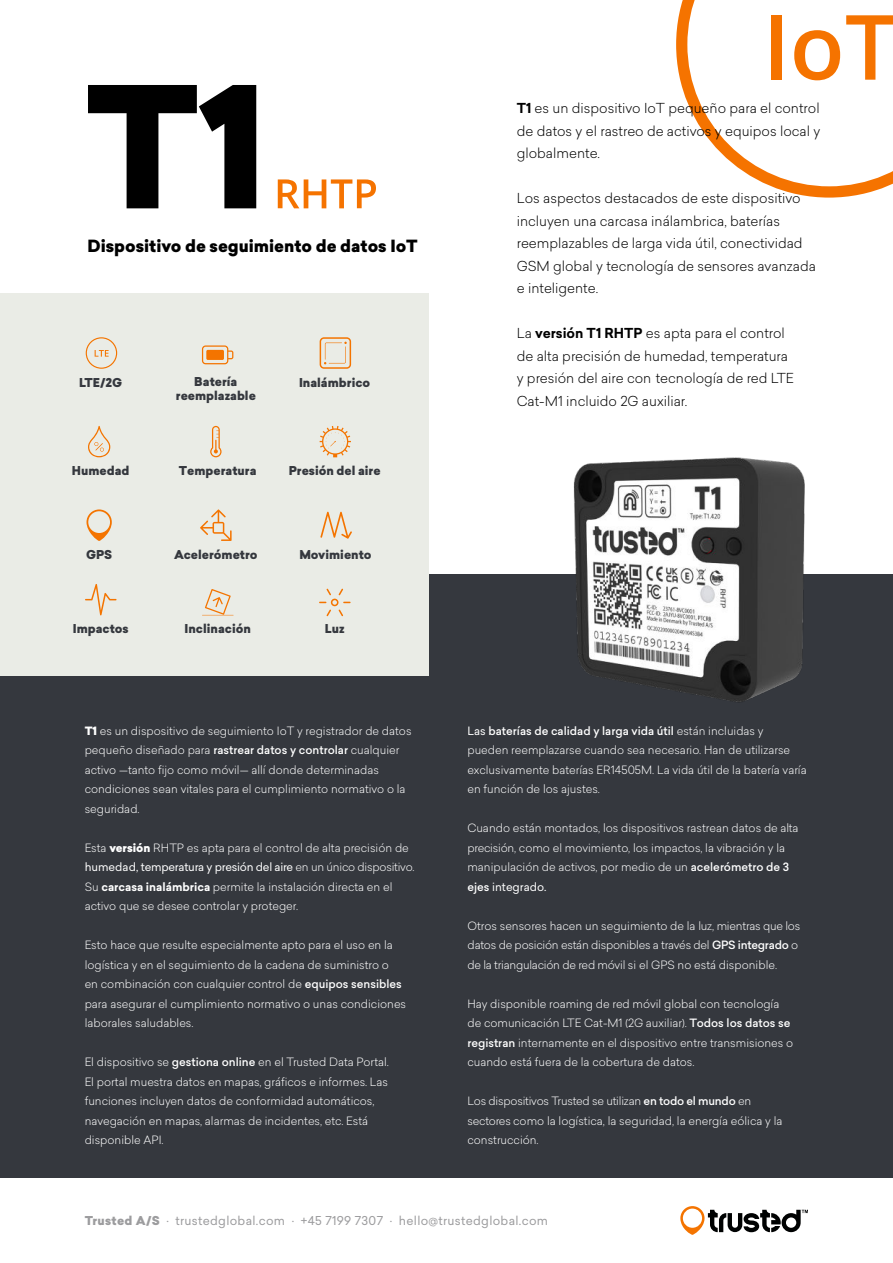
<style>
.page{position:relative;width:893px;height:1263px;background:#fff}
.page>*{position:absolute;margin:0;border:0;box-sizing:border-box;transform-origin:0 0}
.t1{font:900 165px "Sailec";color:#000}
.t2{font:900 16.5px "Sailec";color:#000}
.t3{font:300 13.5px/22.5px "Sailec";color:#000}
.t4{font:900 12px/14.4px "Sailec";color:#35383e;text-align:center}
.t5{font:12px "Sailec";letter-spacing:.025em;color:#9c9c9e}
.t6{font:300 11.25px/19.5px "Sailec";color:#fff}
.t7{font:300 11.25px/19.5px "Sailec";letter-spacing:-.02em;color:#fff}
.s1{font-weight:900}
.s2{font-weight:500}
.s3{font-weight:400}
.s4{font-weight:700}
</style>
<div class="page">
<div style="left:0;top:574px;width:893px;height:604px;background:#35383e"></div>
<svg style="left:680px;top:1206px;width:128px;height:29px"></svg>
<svg style="left:676px;top:0;width:217px;height:198px"></svg>
<div style="left:0;top:293px;width:428px;height:383px;background:#eaece6"></div>
<svg style="left:320px;top:337px;width:31px;height:32px"></svg>
<svg style="left:202px;top:345px;width:31px;height:19px"></svg>
<svg style="left:87px;top:509px;width:25px;height:32px"></svg>
<svg style="left:85px;top:584px;width:32px;height:31px"></svg>
<svg style="left:202px;top:589px;width:32px;height:27px"></svg>
<svg style="left:319px;top:589px;width:32px;height:27px"></svg>
<svg style="left:320px;top:512px;width:32px;height:27px"></svg>
<svg style="left:200px;top:509px;width:32px;height:32px"></svg>
<svg style="left:86px;top:337px;width:31px;height:32px"></svg>
<svg style="left:278px;top:179px;width:98px;height:29px"></svg>
<svg style="left:88px;top:426px;width:22px;height:31px"></svg>
<svg style="left:210px;top:426px;width:12px;height:31px"></svg>
<svg style="left:320px;top:426px;width:31px;height:31px"></svg>
<img style="left:573px;top:457px;width:232px;height:245px">
<h1 class="t1" style="left:85px;top:78px;width:184px">T1</h1>
<h2 class="t2" style="left:87px;top:239px;width:332px">Dispositivo de seguimiento de datos IoT</h2>
<p class="t4" style="left:176px;top:375px;width:82px">Batería reemplazable</p>
<p class="t4" style="left:79px;top:376px;width:44px">LTE/2G</p>
<p class="t4" style="left:299px;top:376px;width:73px">Inalámbrico</p>
<p class="t4" style="left:72px;top:465px;width:59px">Humedad</p>
<p class="t4" style="left:289px;top:465px;width:93px">Presión del aire</p>
<p class="t4" style="left:179px;top:465px;width:79px">Temperatura</p>
<p class="t4" style="left:174px;top:548px;width:85px">Acelerómetro</p>
<p class="t4" style="left:86px;top:548px;width:28px">GPS</p>
<p class="t4" style="left:299px;top:548px;width:74px">Movimiento</p>
<p class="t4" style="left:185px;top:623px;width:68px">Inclinación</p>
<p class="t4" style="left:73px;top:623px;width:58px">Impactos</p>
<p class="t4" style="left:325px;top:623px;width:21px">Luz</p>
<p class="t6" style="left:85px;top:722px;width:328px"><span class="s1">T1</span> es un dispositivo de seguimiento IoT y registrador de datos pequeño diseñado para <span class="s2">rastrear datos y controlar</span> cualquier activo —tanto fijo como móvil— allí donde determinadas condiciones sean vitales para el cumplimiento normativo o la seguridad.</p>
<p class="t6" style="left:85px;top:839px;width:331px">Esta <span class="s1">versión</span> RHTP es apta para el control de alta precisión de <span class="s3">humedad, temperatura y presión del aire</span> en un único dispositivo.<br>Su <span class="s4">carcasa inalámbrica</span> permite la instalación directa en el activo que se desee controlar y proteger.</p>
<p class="t6" style="left:85px;top:936px;width:323px">Esto hace que resulte especialmente apto para el uso en la logística y en el seguimiento de la cadena de suministro o<br>en combinación con cualquier control de <span class="s2">equipos sensibles </span>para asegurar el cumplimiento normativo o unas condiciones laborales saludables.</p>
<p class="t6" style="left:85px;top:1053px;width:306px">El dispositivo se <span class="s2">gestiona online</span> en el Trusted Data Portal.<br>El portal muestra datos en mapas, gráficos e informes. Las funciones incluyen datos de conformidad automáticos, navegación en mapas, alarmas de incidentes, etc. Está disponible API.</p>
<p class="t3" style="left:517px;top:98px;width:305px;text-align:justify"><span class="s4">T1</span> es un dispositivo IoT pequeño para el control de datos y el rastreo de activos y equipos local y globalmente.</p>
<p class="t3" style="left:517px;top:188px;width:301px">Los aspectos destacados de este dispositivo incluyen una carcasa inálambrica, baterías reemplazables de larga vida útil, conectividad GSM global y tecnología de sensores avanzada e inteligente.</p>
<p class="t3" style="left:517px;top:323px;width:279px">La <span class="s4">versión T1 RHTP</span> es apta para el control de alta precisión de humedad, temperatura y presión del aire con tecnología de red LTE Cat-M1 incluido 2G auxiliar.</p>
<p class="t6" style="left:467px;top:722px;width:341px"><span class="s3">Las</span> <span class="s2">baterías de calidad y larga vida útil</span> están incluidas y pueden reemplazarse cuando sea necesario. Han de utilizarse exclusivamente baterías ER14505M. La vida útil de la batería varía en función de los ajustes.</p>
<p class="t6" style="left:467px;top:819px;width:333px">Cuando están montados, los dispositivos rastrean datos de alta precisión, como el movimiento, los impactos, la vibración y la manipulación de activos, por medio de un <span class="s2">acelerómetro de 3 ejes</span> <span class="s3">integrado.</span></p>
<p class="t7" style="left:467px;top:917px;width:334px">Otros sensores hacen un seguimiento de la luz, mientras que los datos de posición están disponibles a través del <span class="s2">GPS integrado</span> o de la triangulación de red móvil si el GPS no está disponible.</p>
<p class="t6" style="left:467px;top:995px;width:327px">Hay disponible roaming de red móvil global con tecnología de comunicación LTE Cat-M1 (2G auxiliar). <span class="s2">Todos los datos se registran</span> internamente en el dispositivo entre transmisiones o cuando está fuera de la cobertura de datos.</p>
<p class="t6" style="left:467px;top:1092px;width:317px">Los dispositivos Trusted se utilizan <span class="s2">en todo el mundo</span> en sectores como la logística, la seguridad, la energía eólica y la construcción.</p>
<p class="t5" style="left:85px;top:1215px;width:465px"><span class="s1">Trusted A/S</span> · trustedglobal.com · +45 7199 7307 · hello@trustedglobal.com</p>
</div>
